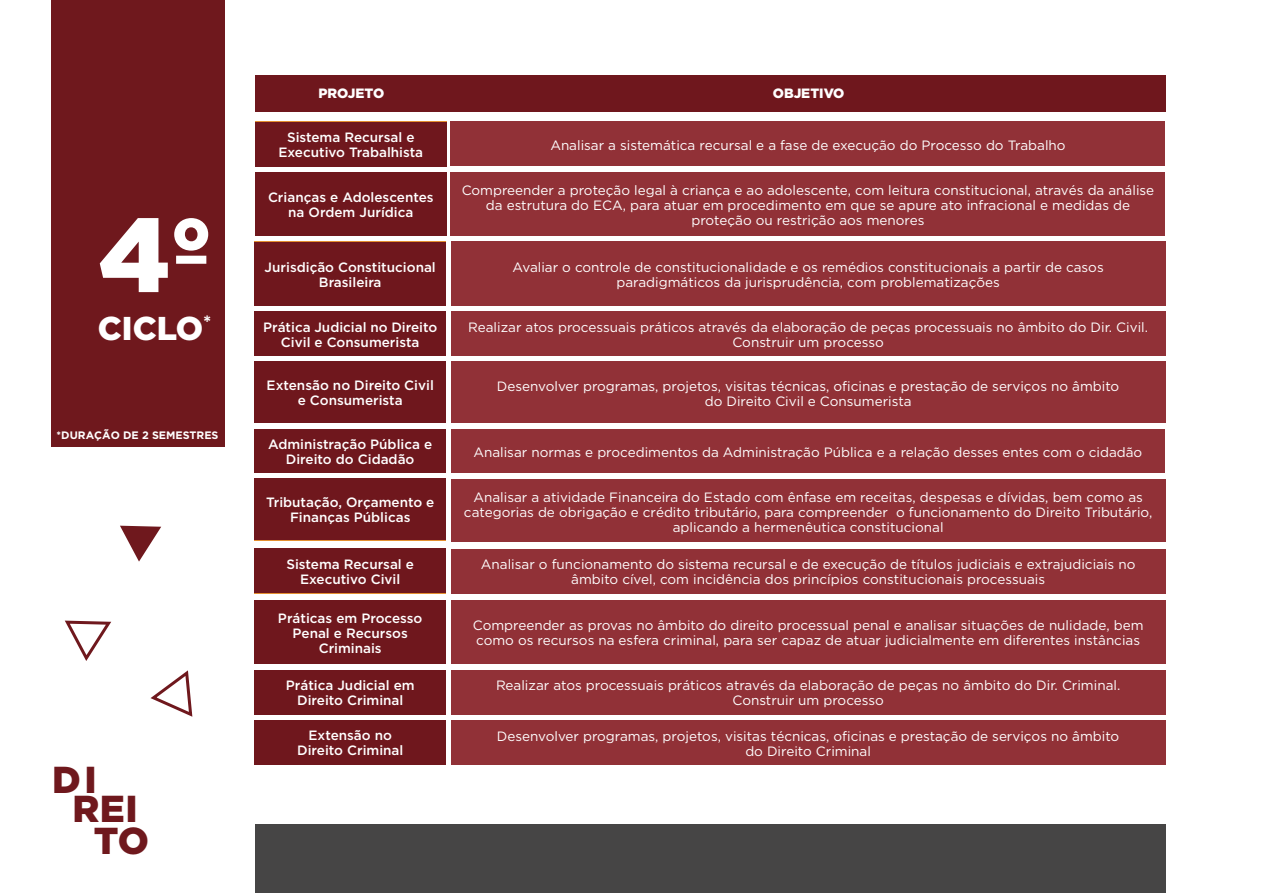
<style>
.page{position:relative;width:1263px;height:893px;background:#fff}
.page>*{position:absolute;margin:0;border:0;box-sizing:border-box;transform-origin:0 0}
.t1{font:900 105px "Gotham HTF";color:#fff}
.t2{font:900 37.5px "Gotham";letter-spacing:.01em;color:#6f181d}
.t3{font:900 33px "Gotham HTF";color:#fff}
.t4{font:13.5px/15px "Gotham HTF";color:#fff;text-align:center}
.t5{font:500 13.5px/15px "Gotham HTF";color:#fff;text-align:center}
.t6{font:900 13.5px "Gotham";color:#fff}
.t7{font:700 10.8px "Gotham";color:#fff}
</style>
<div class="page">
<div style="left:51px;top:0;width:173px;height:446px;background:#6f181d"></div>
<div style="left:255px;top:825px;width:910px;height:68px;background:#464545"></div>
<svg style="left:64px;top:620px;width:48px;height:41px"></svg>
<svg style="left:120px;top:526px;width:41px;height:36px"></svg>
<svg style="left:150px;top:670px;width:43px;height:47px"></svg>
<div style="left:255px;top:122px;width:191px;height:44px;background:#6f171d"></div>
<div style="left:451px;top:122px;width:714px;height:44px;background:#913137"></div>
<div style="left:255px;top:242px;width:191px;height:64px;background:#6f171d"></div>
<div style="left:451px;top:242px;width:714px;height:64px;background:#913137"></div>
<div style="left:255px;top:429px;width:191px;height:43px;background:#6f171d"></div>
<div style="left:451px;top:429px;width:714px;height:44px;background:#913137"></div>
<div style="left:255px;top:172px;width:191px;height:64px;background:#6f171d"></div>
<div style="left:451px;top:172px;width:714px;height:64px;background:#913137"></div>
<div style="left:255px;top:311px;width:191px;height:45px;background:#6f171d"></div>
<div style="left:451px;top:311px;width:714px;height:45px;background:#913137"></div>
<div style="left:255px;top:478px;width:191px;height:62px;background:#6f171d"></div>
<div style="left:451px;top:480px;width:714px;height:62px;background:#913137"></div>
<div style="left:255px;top:670px;width:191px;height:44px;background:#6f171d"></div>
<div style="left:451px;top:670px;width:714px;height:44px;background:#913137"></div>
<div style="left:255px;top:549px;width:191px;height:44px;background:#6f171d"></div>
<div style="left:451px;top:549px;width:714px;height:44px;background:#913137"></div>
<div style="left:255px;top:600px;width:191px;height:64px;background:#6f171d"></div>
<div style="left:451px;top:600px;width:714px;height:64px;background:#913137"></div>
<div style="left:255px;top:75px;width:910px;height:36px;background:#6f171d"></div>
<div style="left:255px;top:361px;width:191px;height:62px;background:#6f171d"></div>
<div style="left:451px;top:361px;width:714px;height:62px;background:#913137"></div>
<div style="left:255px;top:720px;width:191px;height:45px;background:#6f171d"></div>
<div style="left:451px;top:720px;width:714px;height:45px;background:#913137"></div>
<h1 class="t1" style="left:98px;top:194px;width:115px">4º</h1>
<h3 class="t3" style="left:98px;top:309px;width:115px">CICLO<sup>*</sup></h3>
<p class="t7" style="left:57px;top:429px;width:163px">*DURAÇÃO DE 2 SEMESTRES</p>
<h2 class="t2" style="left:52px;top:754px;width:46px">DI</h2>
<h2 class="t2" style="left:73px;top:783px;width:67px">REI</h2>
<h2 class="t2" style="left:94px;top:814px;width:57px">TO</h2>
<p class="t6" style="left:318px;top:84px;width:67px">PROJETO</p>
<p class="t6" style="left:773px;top:84px;width:73px">OBJETIVO</p>
<p class="t5" style="left:278px;top:130px;width:146px">Sistema Recursal e<br>Executivo Trabalhista</p>
<p class="t4" style="left:550px;top:137px;width:517px">Analisar a sistemática recursal e a fase de execução do Processo do Trabalho</p>
<p class="t5" style="left:268px;top:189px;width:167px">Crianças e Adolescentes na Ordem Jurídica</p>
<p class="t4" style="left:462px;top:182px;width:694px">Compreender a proteção legal à criança e ao adolescente, com leitura constitucional, através da análise da estrutura do ECA, para atuar em procedimento em que se apure ato infracional e medidas de proteção ou restrição aos menores</p>
<p class="t5" style="left:265px;top:260px;width:173px">Jurisdição Constitucional<br>Brasileira</p>
<p class="t4" style="left:513px;top:260px;width:593px">Avaliar o controle de constitucionalidade e os remédios constitucionais a partir de casos paradigmáticos da jurisprudência, com problematizações</p>
<p class="t5" style="left:263px;top:319px;width:176px">Prática Judicial no Direito<br>Civil e Consumerista</p>
<p class="t4" style="left:468px;top:319px;width:681px">Realizar atos processuais práticos através da elaboração de peças processuais no âmbito do Dir. Civil.<br>Construir um processo</p>
<p class="t5" style="left:267px;top:378px;width:169px">Extensão no Direito Civil e Consumerista</p>
<p class="t4" style="left:497px;top:378px;width:624px">Desenvolver programas, projetos, visitas técnicas, oficinas e prestação de serviços no âmbito do Direito Civil e Consumerista</p>
<p class="t5" style="left:268px;top:436px;width:166px">Administração Pública e<br>Direito do Cidadão</p>
<p class="t4" style="left:473px;top:444px;width:670px">Analisar normas e procedimentos da Administração Pública e a relação desses entes com o cidadão</p>
<p class="t5" style="left:266px;top:495px;width:170px">Tributação, Orçamento e<br>Finanças Públicas</p>
<p class="t4" style="left:464px;top:489px;width:690px">Analisar a atividade Financeira do Estado com ênfase em receitas, despesas e dívidas, bem como as categorias de obrigação e crédito tributário, para compreender o funcionamento do Direito Tributário, aplicando a hermenêutica constitucional</p>
<p class="t5" style="left:286px;top:557px;width:129px">Sistema Recursal e<br>Executivo Civil</p>
<p class="t4" style="left:481px;top:557px;width:656px">Analisar o funcionamento do sistema recursal e de execução de títulos judiciais e extrajudiciais no âmbito cível, com incidência dos princípios constitucionais processuais</p>
<p class="t5" style="left:278px;top:610px;width:146px">Práticas em Processo<br>Penal e Recursos<br>Criminais</p>
<p class="t4" style="left:473px;top:618px;width:672px;text-align:left">Compreender as provas no âmbito do direito processual penal e analisar situações de nulidade, bem como os recursos na esfera criminal, para ser capaz de atuar judicialmente em diferentes instâncias</p>
<p class="t5" style="left:286px;top:678px;width:130px">Prática Judicial em<br>Direito Criminal</p>
<p class="t4" style="left:496px;top:678px;width:626px">Realizar atos processuais práticos através da elaboração de peças no âmbito do Dir. Criminal.<br>Construir um processo</p>
<p class="t5" style="left:297px;top:728px;width:108px">Extensão no<br>Direito Criminal</p>
<p class="t4" style="left:497px;top:728px;width:624px">Desenvolver programas, projetos, visitas técnicas, oficinas e prestação de serviços no âmbito do Direito Criminal</p>
</div>
